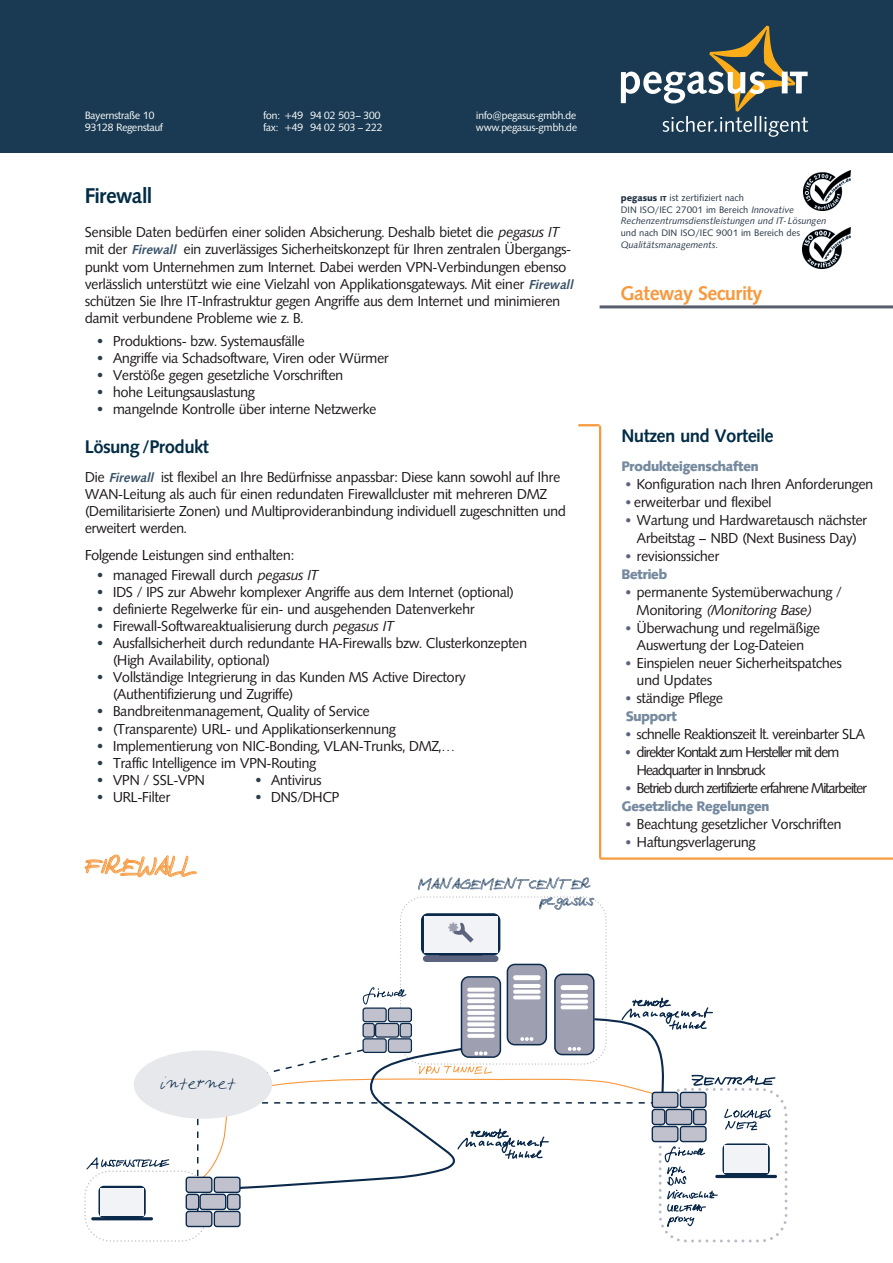
<style>
.page{position:relative;width:893px;height:1263px;background:#fff}
.page>*{position:absolute;margin:0;border:0;box-sizing:border-box;transform-origin:0 0}
.t1{font:31.5px "My Script Font 2";letter-spacing:-.04em;color:#f7993e}
.t2{font:700 21px "Syntax BQ";color:#022c45}
.t3{font:700 19.5px "Syntax BQ";color:#f7993e}
.t4{font:19.5px "My Script Font 1";color:#0b2a4b}
.t5{font:700 18px "Syntax BQ";color:#022c45}
.t6{font:17.55px/16.2px "My Script Font 2";color:#0b2a4b;text-align:right}
.t7{font:14.25px/17.1px "Syntax BQ";color:#1b1617}
.t8{font:14.25px/18px "Syntax BQ";letter-spacing:-.06em;color:#1b1617}
.t9{font:14.25px "Syntax BQ";letter-spacing:-.02em;color:#1b1617}
.t10{font:900 13.5px "Syntax BQ";letter-spacing:-.01em;color:#768a9f}
.t11{font:10.5px/12.6px "Syntax BQ";color:#fff}
.t12{font:italic 9.75px/11.7px "Syntax T";color:#263647}
.t13{font:9.75px/11.7px "Syntax T";color:#263647}
.s1{font-style:italic}
.s2{font-family:"Syntax T";font-weight:500;font-style:italic;font-size:13.5px;color:#395369}
.s3{font-weight:900;color:#2d3d4c}
.s4{font-family:"My Script Font 3"}
.s5{font-weight:700;font-style:normal}
.s6{font-weight:700;font-style:normal;font-size:7.5px}
.s7{font-style:normal}
.s8{font-weight:900;font-size:13.5px;color:#5c637e}
.s9{font-size:13.5px}
</style>
<div class="page">
<div style="left:0;top:0;width:893px;height:153px;background:#193a52"></div>
<svg style="left:621px;top:26px;width:187px;height:111px"></svg>
<hr style="left:600px;top:305px;width:293px;height:3px;background:#585d6c">
<img style="left:803px;top:170px;width:47px;height:41px">
<img style="left:802px;top:228px;width:48px;height:41px">
<div style="left:84px;top:1170px;width:124px;height:72px;background:#fff;border:2px dashed #b9bbc8;border-radius:26px"></div>
<svg style="left:197px;top:1119px;width:1px;height:92px"></svg>
<div style="left:134px;top:1050px;width:138px;height:69px;background:#e6e8ec;border-radius:50%"></div>
<svg style="left:86px;top:1157px;width:84px;height:13px"></svg>
<div style="left:91px;top:1217px;width:62px;height:3px;background:#0b2a4b;border:2px solid #0b2a4b"></div>
<div style="left:98px;top:1186px;width:48px;height:32px;border:3px solid #0b2a4b;border-radius:4px"></div>
<div style="left:100px;top:1188px;width:44px;height:28px;background:#f2f3f6"></div>
<div style="left:400px;top:896px;width:207px;height:169px;background:#fff;border:1px dashed #b9bbc8;border-radius:23px"></div>
<svg style="left:418px;top:877px;width:173px;height:13px"></svg>
<svg style="left:539px;top:896px;width:56px;height:14px"></svg>
<div style="left:507px;top:964px;width:40px;height:81px;background:#9ea0b1;border:2px solid #0b2a4b;border-radius:7px"></div>
<div style="left:423px;top:955px;width:75px;height:7px;background:#5c637e;border:2px solid #5c637e;border-radius:2px"></div>
<svg style="left:439px;top:954px;width:43px;height:4px"></svg>
<div style="left:421px;top:913px;width:79px;height:42px;border:4px solid #0b2a4b;border-radius:5px"></div>
<div style="left:424px;top:916px;width:73px;height:37px;background:#f2f3f6"></div>
<svg style="left:448px;top:922px;width:26px;height:21px"></svg>
<div style="left:450px;top:924px;width:7px;height:7px;background:#9ea0b1;border-radius:50%"></div>
<div style="left:659px;top:1088px;width:128px;height:154px;background:#fff;border:3px dashed #b9bbc8;border-radius:26px"></div>
<div style="left:715px;top:1175px;width:62px;height:3px;background:#0b2a4b;border:2px solid #0b2a4b"></div>
<svg style="left:229px;top:972px;width:547px;height:257px"></svg>
<div style="left:199px;top:1194px;width:27px;height:16px;background:#c0c1cc;border:1px solid #0b2a4b;border-radius:3px"></div>
<div style="left:186px;top:1176px;width:27px;height:17px;background:#c0c1cc;border:1px solid #0b2a4b;border-radius:3px"></div>
<div style="left:186px;top:1211px;width:27px;height:16px;background:#c0c1cc;border:1px solid #0b2a4b;border-radius:3px"></div>
<div style="left:186px;top:1194px;width:13px;height:16px;background:#c0c1cc;border:1px solid #0b2a4b;border-radius:3px"></div>
<div style="left:227px;top:1194px;width:14px;height:16px;background:#c0c1cc;border:1px solid #0b2a4b;border-radius:3px"></div>
<div style="left:214px;top:1211px;width:27px;height:16px;background:#c0c1cc;border:1px solid #0b2a4b;border-radius:3px"></div>
<div style="left:214px;top:1176px;width:27px;height:17px;background:#c0c1cc;border:1px solid #0b2a4b;border-radius:3px"></div>
<svg style="left:85px;top:854px;width:112px;height:23px"></svg>
<hr style="left:599px;top:426px;width:2px;height:432px;background:#f7993e">
<hr style="left:578px;top:424px;width:22px;height:2px;background:#f7993e">
<hr style="left:600px;top:857px;width:293px;height:3px;background:#f7993e">
<p class="t11" style="left:85px;top:109px;width:79px">Bayernstraße 10<br>93128 Regenstauf</p>
<p class="t11" style="left:476px;top:109px;width:102px">info@pegasus-gmbh.de www.pegasus-gmbh.de</p>
<p class="t11" style="left:264px;top:109px;width:120px">fon: +49 94 02 503– 300 fax: +49 94 02 503 – 222</p>
<h2 class="t2" style="left:85px;top:184px;width:68px">Firewall</h2>
<p class="t7" style="left:85px;top:224px;width:492px">Sensible Daten bedürfen einer soliden Absicherung. Deshalb bietet die <span class="s1">pegasus IT </span>mit der <span class="s2">Firewall</span> ein zuverlässiges Sicherheitskonzept für Ihren zentralen Übergangs&shy;punkt vom Unternehmen zum Internet. Dabei werden VPN-Verbindungen ebenso verlässlich unterstützt wie eine Vielzahl von Applikationsgateways. Mit einer <span class="s2">Firewall </span>schützen Sie Ihre IT-Infrastruktur gegen Angriffe aus dem Internet und minimieren damit verbundene Probleme wie z. B.</p>
<p class="t7" style="left:98px;top:333px;width:208px"><span class="s3">•</span> Produktions- bzw. Systemausfälle</p>
<p class="t7" style="left:98px;top:350px;width:292px"><span class="s3">•</span> Angriffe via Schadsoftware, Viren oder Würmer</p>
<p class="t7" style="left:98px;top:367px;width:247px"><span class="s3">•</span> Verstöße gegen gesetzliche Vorschriften</p>
<p class="t7" style="left:98px;top:384px;width:158px"><span class="s3">•</span> hohe Leitungsauslastung</p>
<p class="t7" style="left:98px;top:401px;width:280px"><span class="s3">•</span> mangelnde Kontrolle über interne Netzwerke</p>
<p class="t5" style="left:85px;top:436px;width:125px">Lösung /Produkt</p>
<p class="t7" style="left:85px;top:469px;width:482px">Die <span class="s2">Firewall</span> ist flexibel an Ihre Bedürfnisse anpassbar: Diese kann sowohl auf Ihre WAN-Leitung als auch für einen redundaten Firewallcluster mit mehreren DMZ (Demilitarisierte Zonen) und Multiprovideranbindung individuell zugeschnitten und erweitert werden.</p>
<p class="t7" style="left:85px;top:546px;width:210px">Folgende Leistungen sind enthalten:</p>
<p class="t7" style="left:98px;top:566px;width:221px"><span class="s3">•</span> managed Firewall durch <span class="s1">pegasus IT</span></p>
<p class="t7" style="left:98px;top:583px;width:418px"><span class="s3">•</span> IDS / IPS zur Abwehr komplexer Angriffe aus dem Internet (optional)</p>
<p class="t7" style="left:98px;top:600px;width:378px"><span class="s3">•</span> definierte Regelwerke für ein- und ausgehenden Datenverkehr</p>
<p class="t7" style="left:98px;top:618px;width:296px"><span class="s3">•</span> Firewall-Softwareaktualisierung durch <span class="s1">pegasus IT</span></p>
<p class="t7" style="left:113px;top:635px;width:416px;text-indent:-15px"><span class="s3">•</span> Ausfallsicherheit durch redundante HA-Firewalls bzw. Clusterkonzepten (High Availability, optional)</p>
<p class="t7" style="left:113px;top:669px;width:354px;text-indent:-15px"><span class="s3">•</span> Vollständige Integrierung in das Kunden MS Active Directory (Authentifizierung und Zugriffe)</p>
<p class="t7" style="left:98px;top:703px;width:273px"><span class="s3">•</span> Bandbreitenmanagement, Quality of Service</p>
<p class="t7" style="left:98px;top:720px;width:299px"><span class="s3">•</span> (Transparente) URL- und Applikationserkennung</p>
<p class="t7" style="left:98px;top:737px;width:359px"><span class="s3">•</span> Implementierung von NIC-Bonding, VLAN-Trunks, DMZ,…</p>
<p class="t7" style="left:98px;top:754px;width:220px"><span class="s3">•</span> Traffic Intelligence im VPN-Routing</p>
<p class="t7" style="left:98px;top:771px;width:109px"><span class="s3">•</span> VPN / SSL-VPN</p>
<p class="t7" style="left:256px;top:771px;width:67px"><span class="s3">•</span> Antivirus</p>
<p class="t7" style="left:98px;top:789px;width:74px"><span class="s3">•</span> URL-Filter</p>
<p class="t7" style="left:256px;top:789px;width:85px"><span class="s3">•</span> DNS/DHCP</p>
<h1 class="t1" style="left:85px;top:852px;width:112px">FIR<span class="s4">E</span>WALL</h1>
<p class="t6" style="left:418px;top:876px;width:177px">MANAG<span class="s4">E</span>M<span class="s4">E</span>NTC<span class="s4">E</span>NT<span class="s4">E</span>R pegasus</p>
<p class="t12" style="left:621px;top:193px;width:207px"><span class="s5">pegasus</span> <span class="s6">IT</span> <span class="s7">ist zertifiziert nach<br>DIN ISO/IEC 27001 im Bereich</span> Innovative<br>Rechenzentrumsdienstleistungen und IT- Lösungen</p>
<p class="t13" style="left:621px;top:228px;width:181px">und nach DIN ISO/IEC 9001 im Bereich des<br><span class="s1">Qualitätsmanagements</span>.</p>
<h3 class="t3" style="left:621px;top:282px;width:143px">Gateway Security</h3>
<p class="t5" style="left:622px;top:425px;width:153px">Nutzen und Vorteile</p>
<p class="t10" style="left:622px;top:459px;width:138px">Produkteigenschaften</p>
<p class="t7" style="left:626px;top:475px;width:249px"><span class="s8">•</span> Konfiguration nach Ihren Anforderungen</p>
<p class="t7" style="left:626px;top:493px;width:147px"><span class="s8">•</span> erweiterbar und flexibel</p>
<p class="t7" style="left:626px;top:511px;width:242px;line-height:18px;text-align:center"><span class="s8">•</span> Wartung und Hardwaretausch nächster<br>Arbeitstag – NBD (Next Business Day)</p>
<p class="t7" style="left:626px;top:547px;width:95px"><span class="s8">•</span> revisionssicher</p>
<p class="t10" style="left:622px;top:567px;width:47px">Betrieb</p>
<p class="t7" style="left:637px;top:583px;width:206px;line-height:18px;text-indent:-11px"><span class="s8">•</span> permanente Systemüberwachung /<br>Monitoring <span class="s1">(Monitoring Base)</span></p>
<p class="t7" style="left:626px;top:619px;width:195px;text-align:center"><span class="s8">•</span> Überwachung und regelmäßige<br>Auswertung der Log-Dateien</p>
<p class="t7" style="left:637px;top:654px;width:206px;text-indent:-11px"><span class="s8">•</span> Einspielen neuer Sicherheitspatches und Updates</p>
<p class="t7" style="left:626px;top:689px;width:98px"><span class="s8">•</span> ständige Pflege</p>
<p class="t10" style="left:626px;top:709px;width:52px">Support</p>
<p class="t9" style="left:626px;top:726px;width:240px"><span class="s8">•</span> <span class="s9">s</span>chnelle Reaktionszeit lt. vereinbarter SLA</p>
<p class="t8" style="left:637px;top:743px;width:204px;text-indent:-11px"><span class="s8">•</span> direkter Kontakt zum Hersteller mit dem<br>Headquarter in Innsbruck</p>
<p class="t8" style="left:626px;top:779px;width:242px"><span class="s8">•</span> Betrieb durch zertifizierte erfahrene Mitarbeiter</p>
<p class="t10" style="left:622px;top:799px;width:149px">Gesetzliche Regelungen</p>
<p class="t7" style="left:626px;top:815px;width:217px"><span class="s8">•</span> Beachtung gesetzlicher Vorschriften</p>
<p class="t7" style="left:626px;top:833px;width:131px"><span class="s8">•</span> Haftungsverlagerung</p>
<h3 class="t4" style="left:160px;top:1075px;width:77px">internet</h3>
</div>
